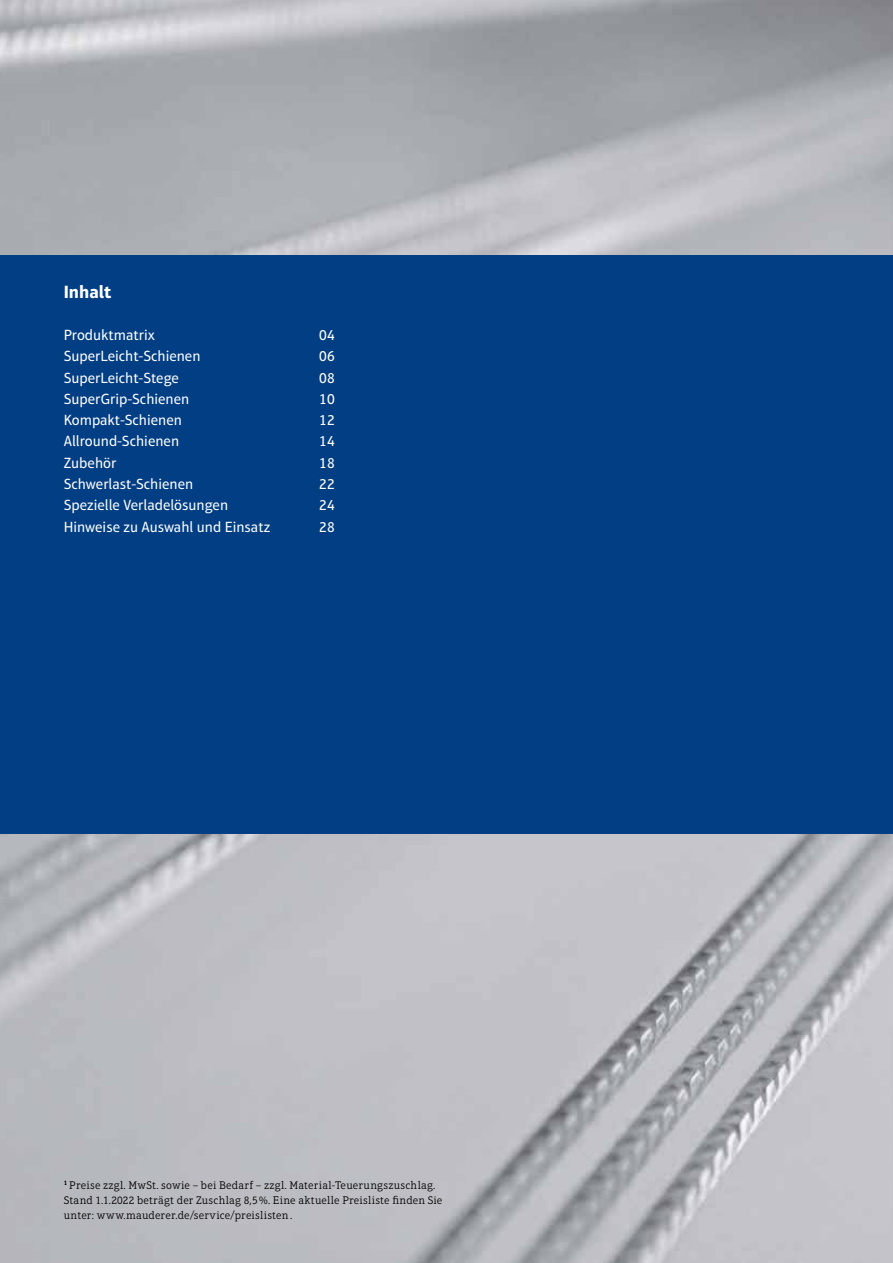
<style>
.page{position:relative;width:893px;height:1263px;background:#fff}
.page>*{position:absolute;margin:0;border:0;box-sizing:border-box;transform-origin:0 0}
.t1{font:700 18px "Aptifer Sans LT Pro";color:#fff}
.t2{font:15px "Aptifer Sans LT Pro";color:#fff}
.t3{font:300 11.25px/15px "Aptifer Slab LT Pro";letter-spacing:.015em;color:#000}
</style>
<div class="page">
<img style="left:0;top:0;width:893px;height:1263px">
<div style="left:0;top:255px;width:893px;height:578px;background:#023e84"></div>
<p class="t1" style="left:64px;top:281px;width:49px">Inhalt</p>
<p class="t2" style="left:64px;top:327px;width:93px">Produktmatrix</p>
<p class="t2" style="left:319px;top:327px;width:17px">04</p>
<p class="t2" style="left:64px;top:348px;width:138px">SuperLeicht-Schienen</p>
<p class="t2" style="left:319px;top:348px;width:17px">06</p>
<p class="t2" style="left:64px;top:369px;width:117px">SuperLeicht-Stege</p>
<p class="t2" style="left:319px;top:369px;width:17px">08</p>
<p class="t2" style="left:64px;top:390px;width:127px">SuperGrip-Schienen</p>
<p class="t2" style="left:319px;top:390px;width:17px">10</p>
<p class="t2" style="left:64px;top:412px;width:120px">Kompakt-Schienen</p>
<p class="t2" style="left:319px;top:412px;width:17px">12</p>
<p class="t2" style="left:64px;top:433px;width:117px">Allround-Schienen</p>
<p class="t2" style="left:319px;top:433px;width:17px">14</p>
<p class="t2" style="left:64px;top:454px;width:54px">Zubehör</p>
<p class="t2" style="left:319px;top:454px;width:17px">18</p>
<p class="t2" style="left:64px;top:475px;width:131px">Schwerlast-Schienen</p>
<p class="t2" style="left:319px;top:475px;width:17px">22</p>
<p class="t2" style="left:64px;top:497px;width:166px">Spezielle Verladelösungen</p>
<p class="t2" style="left:319px;top:497px;width:17px">24</p>
<p class="t2" style="left:64px;top:518px;width:208px">Hinweise zu Auswahl und Einsatz</p>
<p class="t2" style="left:319px;top:518px;width:17px">28</p>
<p class="t3" style="left:64px;top:1177px;width:380px"><sup>1</sup> Preise zzgl. MwSt. sowie – bei Bedarf – zzgl. Material-Teuerungszuschlag.<br>Stand 1.1.2022 beträgt der Zuschlag 8,5%. Eine aktuelle Preisliste finden Sie unter: www.mauderer.de/service/preislisten.</p>
</div>
